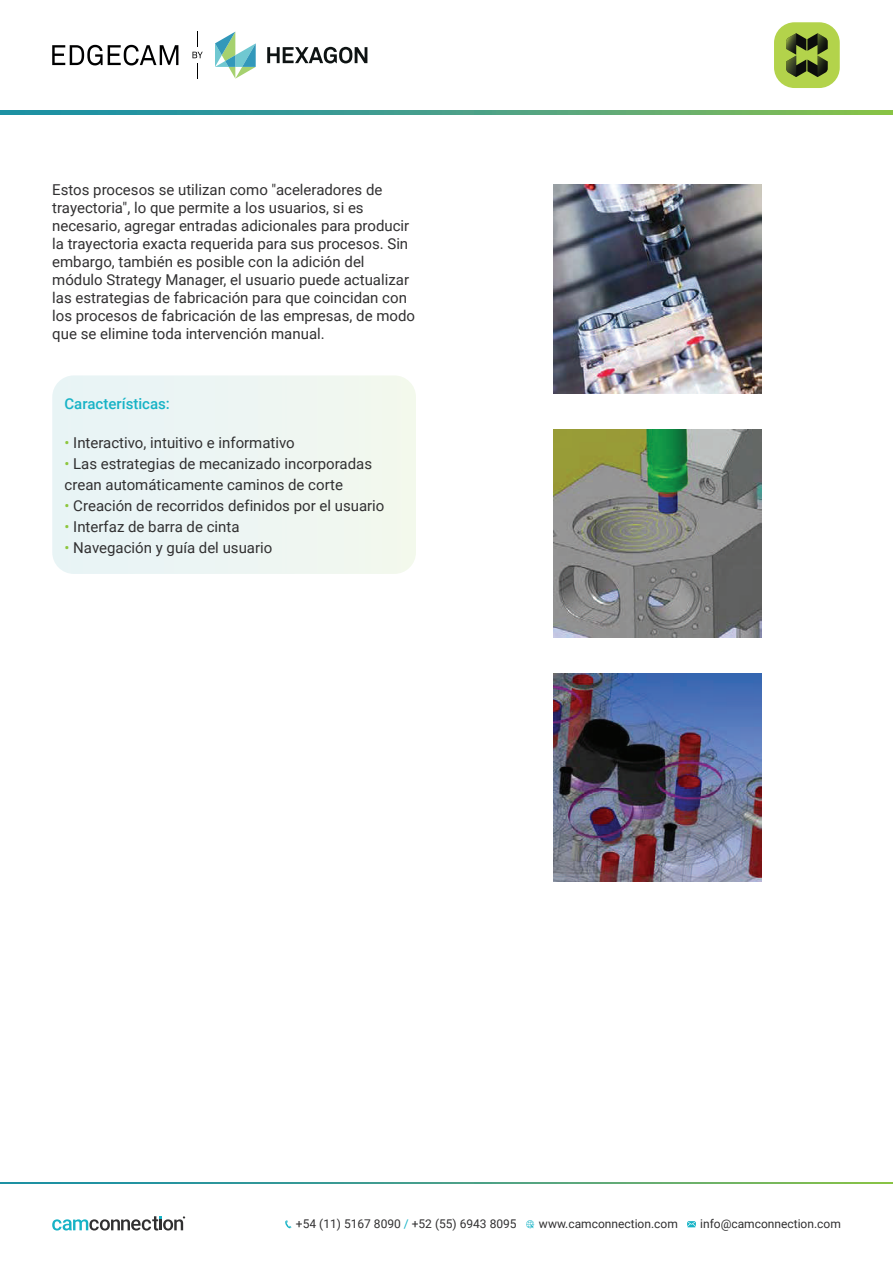
<style>
.page{position:relative;width:893px;height:1263px;background:#fff}
.page>*{position:absolute;margin:0;border:0;box-sizing:border-box;transform-origin:0 0}
.t1{font:15px/18px "Roboto";color:#313031}
.t2{font:500 15px "Roboto";color:#17b3c6}
.t3{font:12px "Roboto";color:#313031}
.s1{color:#8dc63e}
.s2{color:#17b3c6}
</style>
<div class="page">
<svg style="left:0;top:110px;width:893px;height:4px;background:#4ca382"></svg>
<svg style="left:0;top:1182px;width:893px;height:1px"></svg>
<svg style="left:52px;top:1216px;width:133px;height:14px"></svg>
<div style="left:52px;top:375px;width:364px;height:199px;background:#edf5f3;border-radius:22px"></div>
<img style="left:553px;top:184px;width:209px;height:209px">
<img style="left:553px;top:429px;width:209px;height:209px">
<img style="left:553px;top:674px;width:209px;height:208px">
<svg style="left:285px;top:1220px;width:6px;height:8px"></svg>
<svg style="left:687px;top:1221px;width:9px;height:6px"></svg>
<svg style="left:526px;top:1220px;width:8px;height:8px"></svg>
<svg style="left:52px;top:45px;width:126px;height:20px"></svg>
<svg style="left:192px;top:32px;width:11px;height:47px"></svg>
<svg style="left:267px;top:47px;width:100px;height:16px"></svg>
<svg style="left:215px;top:32px;width:41px;height:47px"></svg>
<div style="left:774px;top:22px;width:66px;height:66px;background:#b3d34b;border-radius:21px"></div>
<svg style="left:786px;top:33px;width:42px;height:44px"></svg>
<p class="t1" style="left:52px;top:180px;width:364px">Estos procesos se utilizan como "aceleradores de trayectoria", lo que permite a los usuarios, si es necesario, agregar entradas adicionales para producir la trayectoria exacta requerida para sus procesos. Sin embargo, también es posible con la adición del módulo Strategy Manager, el usuario puede actualizar las estrategias de fabricación para que coincidan con los procesos de fabricación de las empresas, de modo que se elimine toda intervención manual.</p>
<p class="t2" style="left:64px;top:393px;width:107px">Características:</p>
<p class="t1" style="left:64px;top:433px;width:232px"><span class="s1">•</span> Interactivo, intuitivo e informativo</p>
<p class="t1" style="left:64px;top:452px;width:309px;line-height:21px"><span class="s1">•</span> Las estrategias de mecanizado incorporadas crean automáticamente caminos de corte</p>
<p class="t1" style="left:64px;top:496px;width:321px"><span class="s1">•</span> Creación de recorridos definidos por el usuario</p>
<p class="t1" style="left:64px;top:517px;width:177px"><span class="s1">•</span> Interfaz de barra de cinta</p>
<p class="t1" style="left:64px;top:538px;width:209px"><span class="s1">•</span> Navegación y guía del usuario</p>
<p class="t3" style="left:296px;top:1215px;width:222px">+54 (11) 5167 8090 <span class="s2">/</span> +52 (55) 6943 8095</p>
<p class="t3" style="left:539px;top:1215px;width:140px">www.camconnection.com</p>
<p class="t3" style="left:700px;top:1215px;width:142px">info@camconnection.com</p>
</div>
